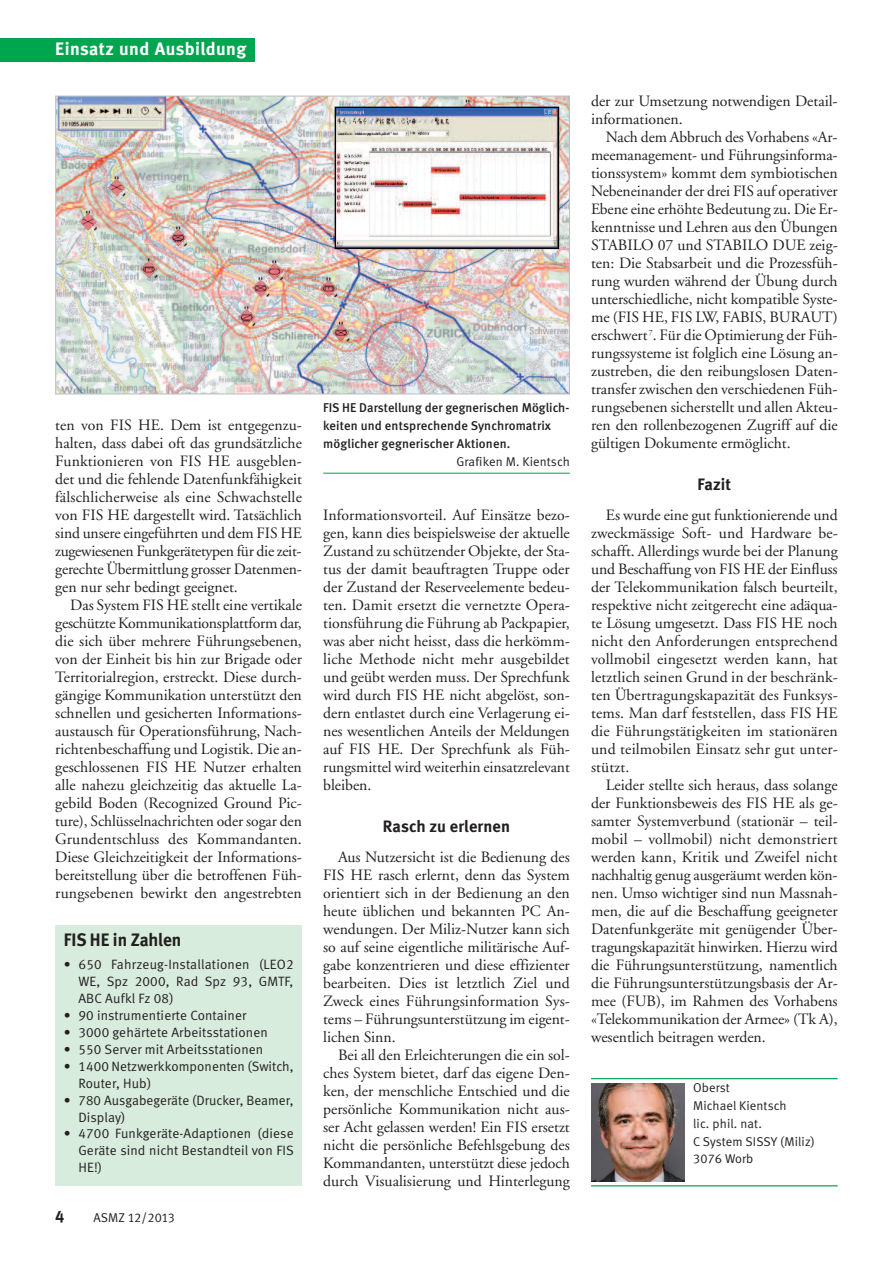
<style>
.page{position:relative;width:893px;height:1263px;background:#fff}
.page>*{position:absolute;margin:0;border:0;box-sizing:border-box;transform-origin:0 0}
.t1{font:18px "Meta Bold LF";letter-spacing:.025em;color:#fff}
.t2{font:18px "Meta Bold LF";color:#231f20}
.t3{font:16.5px "Meta Bold LF";letter-spacing:.01em;color:#231f20}
.t4{font:15.75px/18px "Adobe Garamond";color:#231f20;text-align:justify}
.t5{font:13.5px/17px "Meta Normal LF";letter-spacing:.01em;color:#231f20;text-align:justify}
.t6{font:12.75px/18px "Meta Medium LF";letter-spacing:.005em;color:#231f20}
.t7{font:12.75px/17.9px "Meta Normal LF";letter-spacing:.01em;color:#231f20}
</style>
<div class="page">
<div style="left:0;top:38px;width:255px;height:24px;background:#00a54f"></div>
<hr style="left:591px;top:1078px;width:247px;height:1px;background:#00a54f">
<img style="left:591px;top:1083px;width:94px;height:98px">
<hr style="left:591px;top:1185px;width:247px;height:1px;background:#00a54f">
<img style="left:57px;top:98px;width:511px;height:294px">
<img style="left:337px;top:109px;width:220px;height:138px">
<div style="left:335px;top:107px;width:224px;height:142px;border:1px solid #000"></div>
<div style="left:55px;top:96px;width:515px;height:298px;border:1px solid #bcbdc0"></div>
<hr style="left:323px;top:473px;width:247px;height:1px;background:#00a54f">
<div style="left:55px;top:925px;width:247px;height:261px;background:#d8ecdd"></div>
<p class="t1" style="left:55px;top:42px;width:193px">Einsatz und Ausbildung</p>
<p class="t4" style="left:55px;top:418px;width:248px">ten von FIS HE. Dem ist entgegenzu&shy;halten, dass dabei oft das grundsätzliche Funktionieren von FIS HE ausgeblen&shy;det und die fehlende Datenfunkfähigkeit fälschlicherweise als eine Schwachstelle von FIS HE dargestellt wird. Tatsächlich sind unsere eingeführten und dem FIS HE zugewiesenen Funkgerätetypen für die zeit&shy;gerechte Übermittlung grosser Datenmen&shy;gen nur sehr bedingt geeignet.</p>
<p class="t4" style="left:55px;top:598px;width:248px;text-indent:15px">Das System FIS HE stellt eine vertikale geschützte Kommunikationsplattform dar, die sich über mehrere Führungsebenen, von der Einheit bis hin zur Brigade oder Territorialregion, erstreckt. Diese durch&shy;gängige Kommunikation unterstützt den schnellen und gesicherten Informations&shy;austausch für Operationsführung, Nach&shy;richtenbeschaffung und Logistik. Die an&shy;geschlossenen FIS HE Nutzer erhalten alle nahezu gleichzeitig das aktuelle La&shy;gebild Boden (Recognized Ground Pic&shy;ture), Schlüsselnachrichten oder sogar den Grundentschluss des Kommandanten.<br>Diese Gleichzeitigkeit der Informations&shy;bereitstellung über die betroffenen Füh&shy;rungsebenen bewirkt den angestrebten</p>
<p class="t2" style="left:64px;top:933px;width:119px">FIS HE in Zahlen</p>
<p class="t5" style="left:78px;top:957px;width:217px;text-indent:-15px">• 650 Fahrzeug-Installationen (LEO2<br>WE, Spz 2000, Rad Spz 93, GMTF, ABC Aufkl Fz 08)</p>
<p class="t5" style="left:64px;top:1008px;width:184px">• 90 instrumentierte Container</p>
<p class="t5" style="left:64px;top:1025px;width:206px">• 3000 gehärtete Arbeitsstationen</p>
<p class="t5" style="left:64px;top:1042px;width:201px">• 550 Server mit Arbeitsstationen</p>
<p class="t5" style="left:78px;top:1058px;width:217px;text-indent:-15px">• 1400 Netzwerkkomponenten (Switch,<br>Router, Hub)</p>
<p class="t5" style="left:78px;top:1092px;width:217px;text-indent:-15px">• 780 Ausgabegeräte (Drucker, Beamer,<br>Display)</p>
<p class="t5" style="left:78px;top:1126px;width:217px;text-indent:-15px">• 4700 Funkgeräte-Adaptionen (diese Geräte sind nicht Bestandteil von FIS HE!)</p>
<p class="t3" style="left:55px;top:1210px;width:11px">4</p>
<p class="t7" style="left:94px;top:1210px;width:83px">ASMZ 12/2013</p>
<p class="t6" style="left:323px;top:400px;width:248px">FIS HE Darstellung der gegnerischen Möglich&shy;keiten und entsprechende Synchromatrix möglicher gegnerischer Aktionen.</p>
<p class="t7" style="left:456px;top:454px;width:115px">Grafiken M. Kientsch</p>
<p class="t4" style="left:323px;top:508px;width:248px">Informationsvorteil. Auf Einsätze bezo&shy;gen, kann dies beispielsweise der aktuelle Zustand zu schützender Objekte, der Sta&shy;tus der damit beauftragten Truppe oder der Zustand der Reserveelemente bedeu&shy;ten. Damit ersetzt die vernetzte Opera&shy;tionsführung die Führung ab Packpapier, was aber nicht heisst, dass die herkömm&shy;liche Methode nicht mehr ausgebildet und geübt werden muss. Der Sprechfunk wird durch FIS HE nicht abgelöst, son&shy;dern entlastet durch eine Verlagerung ei&shy;nes wesentlichen Anteils der Meldungen auf FIS HE. Der Sprechfunk als Füh&shy;rungsmittel wird weiterhin einsatzrelevant bleiben.</p>
<p class="t3" style="left:383px;top:820px;width:129px">Rasch zu erlernen</p>
<p class="t4" style="left:323px;top:850px;width:248px;text-indent:15px">Aus Nutzersicht ist die Bedienung des FIS HE rasch erlernt, denn das System orientiert sich in der Bedienung an den heute üblichen und bekannten PC An&shy;wendungen. Der Miliz-Nutzer kann sich so auf seine eigentliche militärische Auf&shy;gabe konzentrieren und diese effizienter bearbeiten. Dies ist letztlich Ziel und Zweck eines Führungsinformation Sys&shy;tems – Führungsunterstützung im eigent&shy;lichen Sinn.</p>
<p class="t4" style="left:323px;top:1048px;width:248px;text-indent:15px">Bei all den Erleichterungen die ein sol&shy;ches System bietet, darf das eigene Den&shy;ken, der menschliche Entschied und die persönliche Kommunikation nicht aus&shy;ser Acht gelassen werden! Ein FIS ersetzt nicht die persönliche Befehlsgebung des Kommandanten, unterstützt diese jedoch durch Visualisierung und Hinterlegung</p>
<p class="t4" style="left:591px;top:94px;width:248px">der zur Umsetzung notwendigen Detail&shy;informationen.</p>
<p class="t4" style="left:591px;top:130px;width:248px;text-indent:15px">Nach dem Abbruch des Vorhabens «Ar&shy;meemanagement- und Führungsinforma&shy;tionssystem» kommt dem symbiotischen Nebeneinander der drei FIS auf operativer Ebene eine erhöhte Bedeutung zu. Die Er&shy;kenntnisse und Lehren aus den Übungen STABILO 07 und STABILO DUE zeig&shy;ten: Die Stabsarbeit und die Prozessfüh&shy;rung wurden während der Übung durch unterschiedliche, nicht kompatible Syste&shy;me (FIS HE, FIS LW, FABIS, BURAUT) erschwert <sup>7</sup>. Für die Optimierung der Füh&shy;rungssysteme ist folglich eine Lösung an&shy;zustreben, die den reibungslosen Daten&shy;transfer zwischen den verschiedenen Füh&shy;rungsebenen sicherstellt und allen Akteu&shy;ren den rollenbezogenen Zugriff auf die gültigen Dokumente ermöglicht.</p>
<p class="t3" style="left:697px;top:478px;width:35px">Fazit</p>
<p class="t4" style="left:591px;top:508px;width:248px;text-indent:15px">Es wurde eine gut funktionierende und zweckmässige Soft- und Hardware be&shy;schafft. Allerdings wurde bei der Planung und Beschaffung von FIS HE der Einfluss der Telekommunikation falsch beurteilt, respektive nicht zeitgerecht eine adäqua&shy;te Lösung umgesetzt. Dass FIS HE noch nicht den Anforderungen entsprechend vollmobil eingesetzt werden kann, hat letztlich seinen Grund in der beschränk&shy;ten Übertragungskapazität des Funksys&shy;tems. Man darf feststellen, dass FIS HE die Führungstätigkeiten im stationären und teilmobilen Einsatz sehr gut unter&shy;stützt.</p>
<p class="t4" style="left:591px;top:778px;width:248px;text-indent:15px">Leider stellte sich heraus, dass solange der Funktionsbeweis des FIS HE als ge&shy;samter Systemverbund (stationär – teil&shy;mobil – vollmobil) nicht demonstriert werden kann, Kritik und Zweifel nicht nachhaltig genug ausgeräumt werden kön&shy;nen. Umso wichtiger sind nun Massnah&shy;men, die auf die Beschaffung geeigneter Datenfunkgeräte mit genügender Über&shy;tragungskapazität hinwirken. Hierzu wird die Führungsunterstützung, namentlich die Führungsunterstützungsbasis der Ar&shy;mee (FUB), im Rahmen des Vorhabens «Telekommunikation der Armee» (Tk A), wesentlich beitragen werden.</p>
<p class="t7" style="left:693px;top:1080px;width:123px">Oberst<br>Michael Kientsch<br>lic. phil. nat.<br>C System SISSY (Miliz)<br>3076 Worb</p>
</div>
